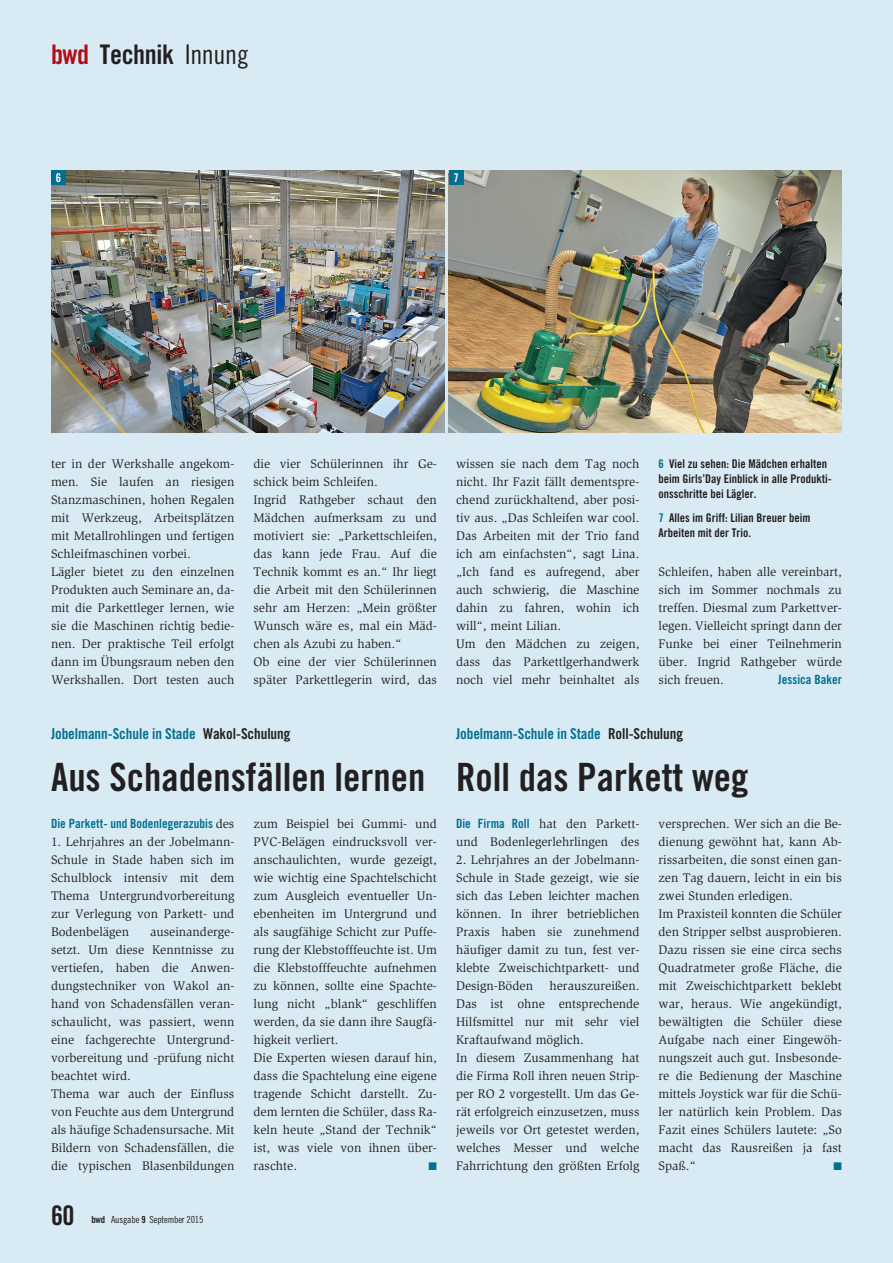
<style>
.page{position:relative;width:893px;height:1263px;background:#d8eaf3}
.page>*{position:absolute;margin:0;border:0;box-sizing:border-box;transform-origin:0 0}
.t1{font:39px "Trade Gothic Bold Cond Twenty";color:#231f20}
.t2{font:27px "Trade Gothic Bold Cond Twenty";letter-spacing:-.015em;color:#231f20}
.t3{font:15px "Trade Gothic Bold Cond Twenty";letter-spacing:-.005em;color:#006f92}
.t4{font:12.75px/18px "Slimbach";color:#231f20}
.t5{font:12.75px "Trade Gothic Bold Cond Twenty";color:#006f92}
.t6{font:12.75px "European Pi Three";color:#006f92}
.t7{font:12px/15px "Trade Gothic Bold Cond Twenty";color:#231f20}
.t8{font:12px "Trade Gothic Bold Cond Twenty";color:#fff}
.t9{font:9.75px "Trade Gothic Cond Eighteen";letter-spacing:-.015em;color:#231f20}
.s1{color:#b00d15}
.s2{font-family:"Trade Gothic Cond Eighteen"}
.s3{color:#006f92}
.s4{color:#231f20}
.s5{font-family:"Slimbach";color:#231f20}
.s6{font-family:"Trade Gothic Bold Cond Twenty"}
.s7{font-family:"Trade Gothic Bold Cond Twenty";color:#006f92}
</style>
<div class="page">
<img style="left:51px;top:170px;width:393px;height:262px">
<img style="left:449px;top:170px;width:393px;height:262px">
<div style="left:51px;top:170px;width:15px;height:15px;background:#006f92"></div>
<div style="left:449px;top:170px;width:14px;height:15px;background:#006f92"></div>
<h2 class="t2" style="left:51px;top:38px;width:199px"><span class="s1">bwd</span> Technik <span class="s2">Innung</span></h2>
<p class="t8" style="left:56px;top:171px;width:7px">6</p>
<p class="t8" style="left:453px;top:171px;width:7px">7</p>
<p class="t4" style="left:51px;top:455px;width:185px">ter in der Werkshalle angekom&shy;men. Sie laufen an riesigen<br>Stanzmaschinen, hohen Regalen mit Werkzeug, Arbeitsplätzen mit Metallrohlingen und fertigen<br>Schleifmaschinen vorbei.<br>Lägler bietet zu den einzelnen<br>Produkten auch Seminare an, da&shy;mit die Parkettleger lernen, wie sie die Maschinen richtig bedie&shy;nen. Der praktische Teil erfolgt dann im Übungsraum neben den<br>Werkshallen. Dort testen auch</p>
<p class="t4" style="left:254px;top:455px;width:185px">die vier Schülerinnen ihr Ge&shy;schick beim Schleifen.<br>Ingrid Rathgeber schaut den<br>Mädchen aufmerksam zu und motiviert sie: „Parkettschleifen, das kann jede Frau. Auf die<br>Technik kommt es an.“ Ihr liegt die Arbeit mit den Schülerinnen sehr am Herzen: „Mein größter<br>Wunsch wäre es, mal ein Mäd&shy;chen als Azubi zu haben.“<br>Ob eine der vier Schülerinnen später Parkettlegerin wird, das</p>
<p class="t4" style="left:456px;top:455px;width:185px">wissen sie nach dem Tag noch nicht. Ihr Fazit fällt dementspre&shy;chend zurückhaltend, aber posi&shy;tiv aus. „Das Schleifen war cool.<br>Das Arbeiten mit der Trio fand ich am einfachsten“, sagt Lina. „Ich fand es aufregend, aber auch schwierig, die Maschine dahin zu fahren, wohin ich will“, meint Lilian.<br>Um den Mädchen zu zeigen, dass das Parkettlgerhandwerk noch viel mehr beinhaltet als</p>
<p class="t7" style="left:659px;top:457px;width:175px"><span class="s3">6</span> Viel zu sehen: Die Mädchen erhalten beim Girls’Day Einblick in alle Produkti&shy;onsschritte bei Lägler.</p>
<p class="t7" style="left:659px;top:510px;width:153px"><span class="s3">7</span> Alles im Griff: Lilian Breuer beim<br>Arbeiten mit der Trio.</p>
<p class="t4" style="left:659px;top:563px;width:185px;text-align:justify">Schleifen, haben alle vereinbart, sich im Sommer nochmals zu treffen. Diesmal zum Parkettver&shy;legen. Vielleicht springt dann der Funke bei einer Teilnehmerin über. Ingrid Rathgeber würde sich freuen.</p>
<p class="t5" style="left:778px;top:672px;width:65px">Jessica Baker</p>
<p class="t3" style="left:51px;top:724px;width:241px">Jobelmann-Schule in Stade <span class="s4">Wakol-Schulung</span></p>
<h1 class="t1" style="left:51px;top:753px;width:376px">Aus Schadensfällen lernen</h1>
<p class="t5" style="left:51px;top:816px;width:185px">Die Parkett- und Bodenlegerazubis <span class="s5">des</span></p>
<p class="t4" style="left:51px;top:833px;width:185px;text-align:justify">1. Lehrjahres an der Jobelmann-Schule in Stade haben sich im Schulblock intensiv mit dem Thema Untergrundvorbereitung zur Verlegung von Parkett- und Bodenbelägen</p>
<p class="t4" style="left:254px;top:815px;width:185px">zum Beispiel bei Gummi- und<br>PVC-Belägen eindrucksvoll ver&shy;anschaulichten, wurde gezeigt, wie wichtig eine Spachtelschicht zum Ausgleich eventueller Un&shy;ebenheiten im Untergrund und als saugfähige Schicht zur Puffe&shy;rung der Klebstofffeuchte ist. Um die Klebstofffeuchte aufnehmen zu können, sollte eine Spachte&shy;lung nicht „blank“ geschliffen werden, da sie dann ihre Saugfä&shy;higkeit verliert.<br>Die Experten wiesen darauf hin, dass die Spachtelung eine eigene tragende Schicht darstellt. Zu&shy;dem lernten die Schüler, dass Ra&shy;keln heute „Stand der Technik“ ist, was viele von ihnen über&shy;raschte.</p>
<p class="t4" style="left:51px;top:923px;width:185px;text-indent:99px">auseinanderge&shy;setzt. Um diese Kenntnisse zu vertiefen, haben die Anwen&shy;dungstechniker von Wakol an&shy;hand von Schadensfällen veran&shy;schaulicht, was passiert, wenn eine fachgerechte Untergrund&shy;vorbereitung und -prüfung nicht beachtet wird.<br>Thema war auch der Einfluss von Feuchte aus dem Untergrund als häufige Schadensursache. Mit<br>Bildern von Schadensfällen, die die typischen Blasenbildungen</p>
<p class="t6" style="left:428px;top:1158px;width:10px">K</p>
<h2 class="t2" style="left:51px;top:1199px;width:25px">60</h2>
<p class="t9" style="left:91px;top:1213px;width:114px"><span class="s6">bwd</span> Ausgabe <span class="s6">9</span> September 2015</p>
<p class="t3" style="left:456px;top:724px;width:228px">Jobelmann-Schule in Stade <span class="s4">Roll-Schulung</span></p>
<h1 class="t1" style="left:456px;top:753px;width:294px">Roll das Parkett weg</h1>
<p class="t4" style="left:456px;top:815px;width:185px"><span class="s7">Die Firma Roll</span> hat den Parkett&shy;und Bodenlegerlehrlingen des</p>
<p class="t4" style="left:456px;top:851px;width:185px;text-align:justify">2. Lehrjahres an der Jobelmann-Schule in Stade gezeigt, wie sie sich das Leben leichter machen können. In ihrer betrieblichen Praxis haben sie zunehmend häufiger damit zu tun, fest ver&shy;klebte Zweischichtparkett- und Design-Böden</p>
<p class="t4" style="left:659px;top:815px;width:185px">versprechen. Wer sich an die Be&shy;dienung gewöhnt hat, kann Ab&shy;rissarbeiten, die sonst einen gan&shy;zen Tag dauern, leicht in ein bis zwei Stunden erledigen.<br>Im Praxisteil konnten die Schüler den Stripper selbst ausprobieren.<br>Dazu rissen sie eine circa sechs<br>Quadratmeter große Fläche, die mit Zweischichtparkett beklebt war, heraus. Wie angekündigt, bewältigten die Schüler diese<br>Aufgabe nach einer Eingewöh&shy;nungszeit auch gut. Insbesonde&shy;re die Bedienung der Maschine mittels Joystick war für die Schü&shy;ler natürlich kein Problem. Das<br>Fazit eines Schülers lautete: „So macht das Rausreißen ja fast<br>Spaß.“</p>
<p class="t4" style="left:456px;top:977px;width:185px;text-indent:93px">herauszureißen.<br>Das ist ohne entsprechende<br>Hilfsmittel nur mit sehr viel<br>Kraftaufwand möglich.<br>In diesem Zusammenhang hat die Firma Roll ihren neuen Strip&shy;per RO 2 vorgestellt. Um das Ge&shy;rät erfolgreich einzusetzen, muss jeweils vor Ort getestet werden, welches Messer und welche<br>Fahrrichtung den größten Erfolg</p>
<p class="t6" style="left:833px;top:1158px;width:10px">K</p>
</div>
